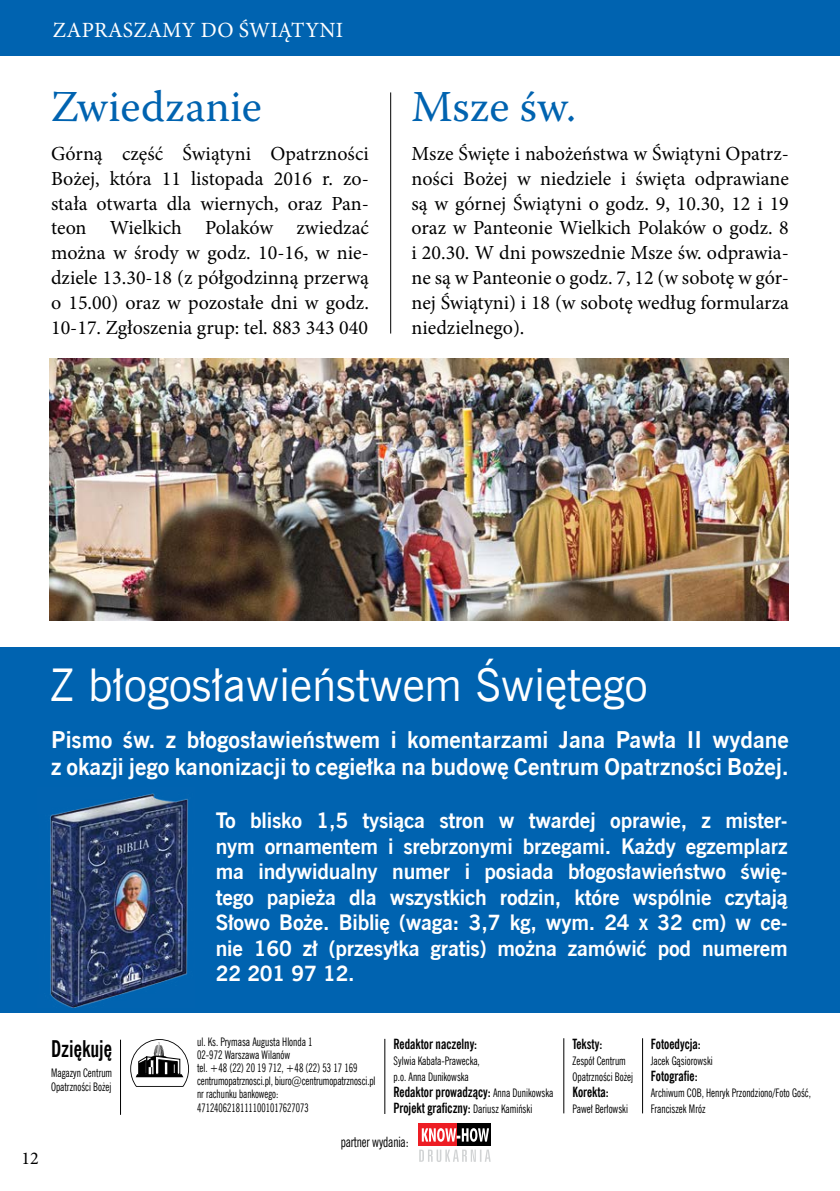
<style>
.page{position:relative;width:840px;height:1191px;background:#fff}
.page>*{position:absolute;margin:0;border:0;box-sizing:border-box;transform-origin:0 0}
.t1{font:45.2px "News Goth EU Normal";color:#fff}
.t2{font:44px "Warnock Pro";color:#0063b0}
.t3{font:23px/26.8px "News Goth EU Bold";color:#fff}
.t4{font:23px "News Goth Cn EU Bold";color:#000;scale:.87 1}
.t5{font:21.8px "Minion Pro";letter-spacing:.01em;color:#fff}
.t6{font:21.2px/25.4px "News Goth EU Bold";letter-spacing:-.01em;color:#fff;text-align:justify}
.t7{font:20px/24.8px "Minion Pro";color:#000;text-align:justify}
.t8{font:18px "Minion Pro";color:#000}
.t9{font:14.2px "News Goth Cn EU Normal";letter-spacing:-.01em;color:#000;scale:.88 1}
.t10{font:14px/16px "News Goth Cn EU Bold";color:#000;scale:.88 1}
.t11{font:11.8px/12.8px "News Goth Cn EU Normal";color:#000;scale:.88 1}
.t12{font:11.8px/14px "News Goth Cn EU Normal";color:#000;scale:.85 1}
.t13{font:11.8px/14px "News Goth Cn EU Normal";color:#000;scale:.87 1}
.s1{font-family:"News Goth Cn EU Normal";font-size:11.8px}
</style>
<div class="page">
<hr style="left:120px;top:1039px;width:1px;height:75px;background:#000">
<svg style="left:130px;top:1039px;width:59px;height:47px"></svg>
<hr style="left:384px;top:1038px;width:1px;height:76px;background:#000">
<hr style="left:563px;top:1038px;width:1px;height:75px;background:#000">
<hr style="left:642px;top:1038px;width:1px;height:75px;background:#000">
<div style="left:457px;top:1124px;width:33px;height:22px;background:#000"></div>
<div style="left:418px;top:1124px;width:39px;height:22px;background:#ed1d24"></div>
<svg style="left:421px;top:1128px;width:68px;height:13px"></svg>
<svg style="left:419px;top:1149px;width:71px;height:13px"></svg>
<div style="left:0;top:647px;width:839px;height:365px;background:#0063b0"></div>
<img style="left:50px;top:793px;width:138px;height:214px">
<div style="left:0;top:0;width:839px;height:56px;background:#0063b0"></div>
<img style="left:50px;top:358px;width:738px;height:262px">
<hr style="left:390px;top:92px;width:1px;height:241px;background:#000">
<p class="t5" style="left:53px;top:16px;width:97px">ZAPRASZAMY</p>
<p class="t5" style="left:201px;top:16px;width:142px">DO ŚWIĄTYNI</p>
<h2 class="t2" style="left:50px;top:80px;width:213px">Zwiedzanie</h2>
<h2 class="t2" style="left:411px;top:80px;width:166px">Msze św.</h2>
<p class="t7" style="left:51px;top:141px;width:319px">Górną część Świątyni Opatrzności Bożej, która 11 listopada 2016 r. zo&shy;stała otwarta dla wiernych, oraz Pan&shy;teon Wielkich Polaków zwiedzać można w środy w godz. 10-16, w nie&shy;dziele 13.30-18 (z półgodzinną przerwą o 15.00) oraz w pozostałe dni w godz.<br>10-17. Zgłoszenia grup: tel. 883 343 040</p>
<p class="t7" style="left:411px;top:141px;width:379px">Msze Święte i nabożeństwa w Świątyni Opatrz&shy;ności Bożej w niedziele i święta odprawiane są w górnej Świątyni o godz. 9, 10.30, 12 i 19 oraz w Panteonie Wielkich Polaków o godz. 8 i 20.30. W dni powszednie Msze św. odprawia&shy;ne są w Panteonie o godz. 7, 12 (w sobotę w gór&shy;nej Świątyni) i 18 (w sobotę według formularza niedzielnego).</p>
<h1 class="t1" style="left:50px;top:657px;width:598px">Z błogosławieństwem Świętego</h1>
<p class="t3" style="left:51px;top:727px;width:739px">Pismo św. z błogosławieństwem i komentarzami Jana Pawła II wydane z okazji jego kanonizacji to cegiełka na budowę Centrum Opatrzności Bożej.</p>
<p class="t6" style="left:216px;top:809px;width:573px">To blisko 1,5 tysiąca stron w twardej oprawie, z mister&shy;nym ornamentem i srebrzonymi brzegami. Każdy egzemplarz ma indywidualny numer i posiada błogosławieństwo świę&shy;tego papieża dla wszystkich rodzin, które wspólnie czytają Słowo Boże. Biblię (waga: 3,7 kg, wym. 24 x 32 cm) w ce&shy;nie 160 zł (przesyłka gratis) można zamówić pod numerem 22 201 97 12.</p>
<p class="t4" style="left:51px;top:1034px;width:72px">Dziękuję</p>
<p class="t13" style="left:51px;top:1065px;width:72px">Magazyn Centrum<br>Opatrzności Bożej</p>
<p class="t8" style="left:21px;top:1146px;width:19px">12</p>
<p class="t11" style="left:197px;top:1036px;width:204px">ul. Ks. Prymasa Augusta Hlonda 1<br>02-972 Warszawa Wilanów<br>tel. +48 (22) 20 19 712, +48 (22) 53 17 169 centrumopatrznosci.pl, biuro@centrumopatrznosci.pl</p>
<p class="t10" style="left:393px;top:1036px;width:96px">Redaktor naczelny:</p>
<p class="t11" style="left:393px;top:1052px;width:99px;line-height:16px">Sylwia Kabała-Prawecka, p.o. Anna Dunikowska</p>
<p class="t10" style="left:393px;top:1084px;width:183px">Redaktor prowadzący: <span class="s1">Anna Dunikowska<br></span>Projekt graficzny: <span class="s1">Dariusz Kamiński</span></p>
<p class="t12" style="left:197px;top:1086px;width:133px">nr rachunku bankowego:<br>47124062181111001017627073</p>
<p class="t9" style="left:340px;top:1133px;width:79px">partner wydania:</p>
<p class="t10" style="left:572px;top:1036px;width:35px">Teksty:</p>
<p class="t11" style="left:572px;top:1052px;width:70px;line-height:16px">Zespół Centrum<br>Opatrzności Bożej</p>
<p class="t10" style="left:572px;top:1084px;width:43px">Korekta:</p>
<p class="t11" style="left:572px;top:1102px;width:65px">Paweł Berłowski</p>
<p class="t10" style="left:650px;top:1036px;width:58px">Fotoedycja:</p>
<p class="t11" style="left:650px;top:1054px;width:72px">Jacek Gąsiorowski</p>
<p class="t10" style="left:650px;top:1068px;width:55px">Fotografie:</p>
<p class="t11" style="left:650px;top:1085px;width:183px;line-height:16px">Archiwum COB, Henryk Przondziono/Foto Gość,<br>Franciszek Mróz</p>
</div>
